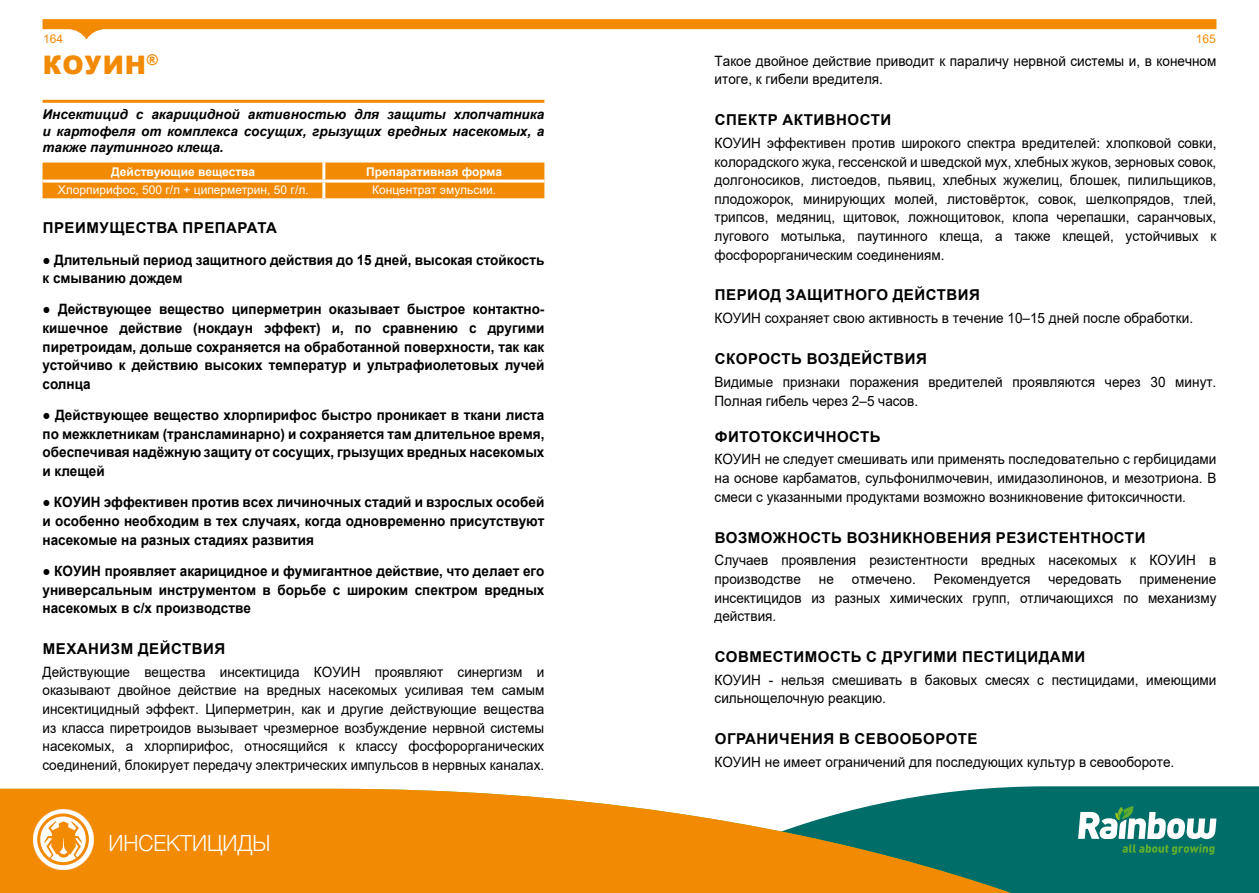
<style>
.page{position:relative;width:1259px;height:893px;background:#fff}
.page>*{position:absolute;margin:0;border:0;box-sizing:border-box;transform-origin:0 0}
.t1{font:900 25.5px "Arial";letter-spacing:.035em;color:#f28a04}
.t2{font:300 22.5px "Helvetica Neue Cyr";color:#fff;scale:.95 1}
.t3{font:700 15px "Arial";letter-spacing:.035em;color:#000}
.t4{font:14.25px/18.6px "Arial";color:#000;text-align:justify;scale:.95 1}
.t5{font:700 14.25px/18.6px "Arial";color:#000;text-align:justify;scale:.95 1}
.t6{font:italic 700 13.5px/16.5px "Arial";color:#000;text-align:justify}
.t7{font:12px "Arial";color:#fff}
.t8{font:700 12px "Arial";color:#fff}
.t9{font:12px "Arial";color:#f28a04}
</style>
<div class="page">
<svg style="left:310px;top:786px;width:949px;height:3px"></svg>
<svg style="left:0;top:789px;width:1259px;height:104px;fill:#f28a04"></svg>
<svg style="left:43px;top:19px;width:1173px;height:21px"></svg>
<svg style="left:33px;top:809px;width:60px;height:61px"></svg>
<svg style="left:37px;top:813px;width:52px;height:52px"></svg>
<hr style="left:43px;top:100px;width:501px;height:3px;background:#f28a04">
<div style="left:43px;top:163px;width:501px;height:35px;background:#f28a04"></div>
<hr style="left:322px;top:163px;width:3px;height:17px;background:#fff">
<hr style="left:43px;top:180px;width:281px;height:3px;background:#fff">
<hr style="left:324px;top:180px;width:220px;height:3px;background:#fff">
<hr style="left:322px;top:183px;width:3px;height:15px;background:#fff">
<p class="t9" style="left:43px;top:30px;width:22px">164</p>
<p class="t9" style="left:1196px;top:30px;width:22px">165</p>
<h1 class="t1" style="left:43px;top:46px;width:117px">КОУИН<sup>®</sup></h1>
<p class="t6" style="left:43px;top:107px;width:503px">Инсектицид с акарицидной активностью для защиты хлопчатника и картофеля от комплекса сосущих, грызущих вредных насекомых, а также паутинного клеща.</p>
<p class="t8" style="left:111px;top:163px;width:145px">Действующие вещества</p>
<p class="t8" style="left:366px;top:163px;width:137px">Препаративная форма</p>
<p class="t7" style="left:58px;top:182px;width:252px">Хлорпирифос, 500 г/л + циперметрин, 50 г/л.</p>
<p class="t7" style="left:372px;top:182px;width:125px">Концентрат эмульсии.</p>
<p class="t3" style="left:43px;top:217px;width:236px">ПРЕИМУЩЕСТВА ПРЕПАРАТА</p>
<p class="t5" style="left:43px;top:250px;width:530px">● Длительный период защитного действия до 15 дней, высокая стойкость к смыванию дождем</p>
<p class="t5" style="left:43px;top:300px;width:530px">● Действующее вещество циперметрин оказывает быстрое контактно&shy;кишечное действие (нокдаун эффект) и, по сравнению с другими пиретроидам, дольше сохраняется на обработанной поверхности, так как устойчиво к действию высоких температур и ультрафиолетовых лучей солнца</p>
<p class="t5" style="left:43px;top:406px;width:530px">● Действующее вещество хлорпирифос быстро проникает в ткани листа по межклетникам (трансламинарно) и сохраняется там длительное время, обеспечивая надёжную защиту от сосущих, грызущих вредных насекомых и клещей</p>
<p class="t5" style="left:43px;top:493px;width:530px">● КОУИН эффективен против всех личиночных стадий и взрослых особей и особенно необходим в тех случаях, когда одновременно присутствуют насекомые на разных стадиях развития</p>
<p class="t5" style="left:43px;top:562px;width:530px">● КОУИН проявляет акарицидное и фумигантное действие, что делает его универсальным инструментом в борьбе с широким спектром вредных насекомых в с/х производстве</p>
<p class="t3" style="left:43px;top:638px;width:184px">МЕХАНИЗМ ДЕЙСТВИЯ</p>
<p class="t4" style="left:43px;top:662px;width:530px">Действующие вещества инсектицида КОУИН проявляют синергизм и оказывают двойное действие на вредных насекомых усиливая тем самым инсектицидный эффект. Циперметрин, как и другие действующие вещества из класса пиретроидов вызывает чрезмерное возбуждение нервной системы насекомых, а хлорпирифос, относящийся к классу фосфорорганических соединений, блокирует передачу электрических импульсов в нервных каналах.</p>
<h2 class="t2" style="left:108px;top:830px;width:172px">ИНСЕКТИЦИДЫ</h2>
<p class="t4" style="left:714px;top:51px;width:530px">Такое двойное действие приводит к параличу нервной системы и, в конечном итоге, к гибели вредителя.</p>
<p class="t3" style="left:715px;top:109px;width:178px">СПЕКТР АКТИВНОСТИ</p>
<p class="t4" style="left:714px;top:134px;width:530px">КОУИН эффективен против широкого спектра вредителей: хлопковой совки, колорадского жука, гессенской и шведской мух, хлебных жуков, зерновых совок, долгоносиков, листоедов, пьявиц, хлебных жужелиц, блошек, пилильщиков, плодожорок, минирующих молей, листовёрток, совок, шелкопрядов, тлей, трипсов, медяниц, щитовок, ложнощитовок, клопа черепашки, саранчовых, лугового мотылька, паутинного клеща, а также клещей, устойчивых к фосфорорганическим соединениям.</p>
<p class="t3" style="left:715px;top:285px;width:267px">ПЕРИОД ЗАЩИТНОГО ДЕЙСТВИЯ</p>
<p class="t4" style="left:714px;top:309px;width:505px">КОУИН сохраняет свою активность в течение 10–15 дней после обработки.</p>
<p class="t3" style="left:715px;top:348px;width:214px">СКОРОСТЬ ВОЗДЕЙСТВИЯ</p>
<p class="t4" style="left:714px;top:373px;width:530px">Видимые признаки поражения вредителей проявляются через 30 минут.<br>Полная гибель через 2–5 часов.</p>
<p class="t3" style="left:715px;top:426px;width:167px">ФИТОТОКСИЧНОСТЬ</p>
<p class="t4" style="left:714px;top:450px;width:530px">КОУИН не следует смешивать или применять последовательно с гербицидами на основе карбаматов, сульфонилмочевин, имидазолинонов, и мезотриона. В смеси с указанными продуктами возможно возникновение фитоксичности.</p>
<p class="t3" style="left:715px;top:527px;width:432px">ВОЗМОЖНОСТЬ ВОЗНИКНОВЕНИЯ РЕЗИСТЕНТНОСТИ</p>
<p class="t4" style="left:714px;top:551px;width:530px">Случаев проявления резистентности вредных насекомых к КОУИН в производстве</p>
<p class="t4" style="left:819px;top:570px;width:17px">не</p>
<p class="t4" style="left:852px;top:570px;width:69px">отмечено.</p>
<p class="t4" style="left:933px;top:570px;width:103px">Рекомендуется</p>
<p class="t4" style="left:1048px;top:570px;width:78px">чередовать</p>
<p class="t4" style="left:714px;top:570px;width:530px;text-indent:425px">применение инсектицидов из разных химических групп, отличающихся по механизму действия.</p>
<p class="t3" style="left:715px;top:646px;width:372px">СОВМЕСТИМОСТЬ С ДРУГИМИ ПЕСТИЦИДАМИ</p>
<p class="t4" style="left:714px;top:670px;width:530px">КОУИН - нельзя смешивать в баковых смесях с пестицидами, имеющими сильнощелочную реакцию.</p>
<p class="t3" style="left:715px;top:728px;width:264px">ОГРАНИЧЕНИЯ В СЕВООБОРОТЕ</p>
<p class="t4" style="left:714px;top:753px;width:485px">КОУИН не имеет ограничений для последующих культур в севообороте.</p>
</div>
